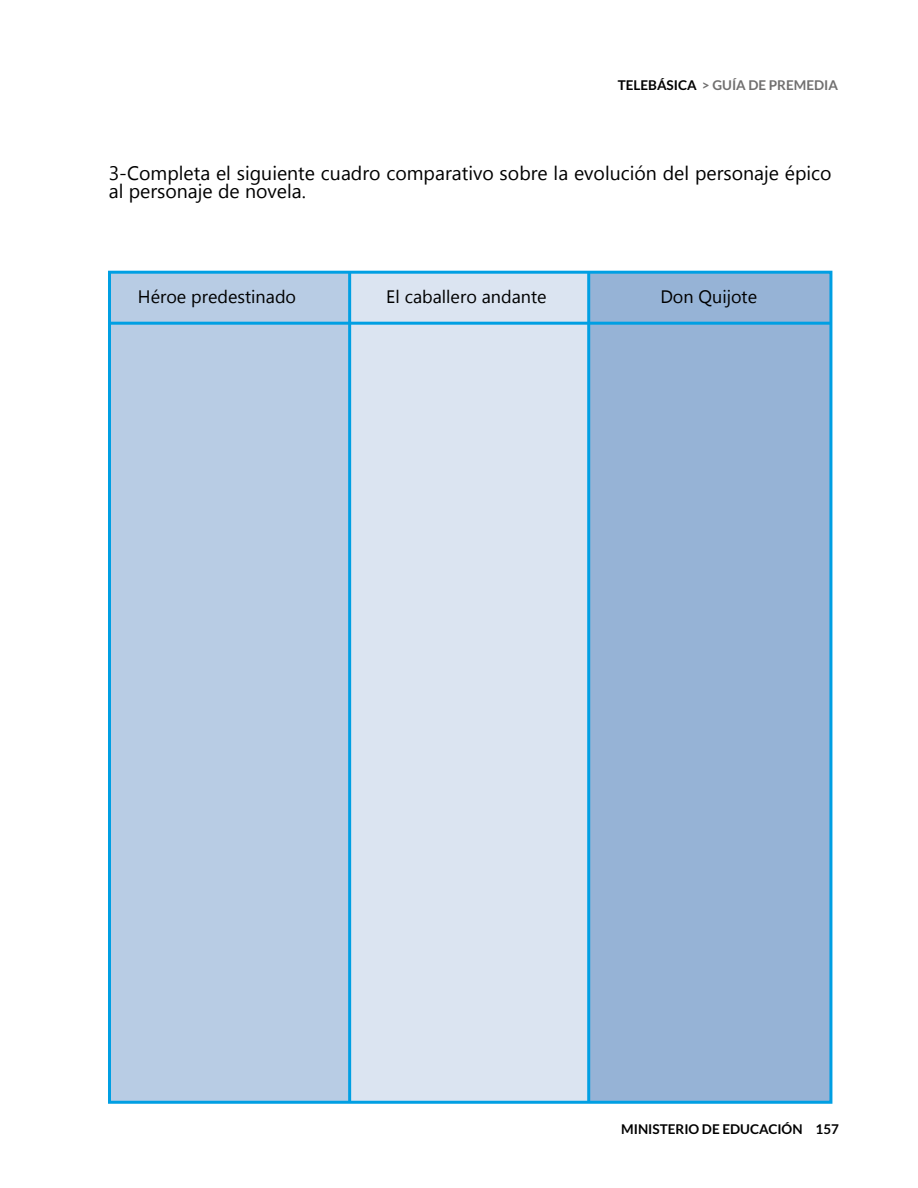
<style>
.page{position:relative;width:918px;height:1188px;background:#fff}
.page>*{position:absolute;margin:0;border:0;box-sizing:border-box;transform-origin:0 0}
.t1{font:19.5px/18px "Microsoft Tai Le";color:#000}
.t2{font:18px "Microsoft Tai Le";color:#000}
.t3{font:700 13.5px "Lato";color:#706f6f}
.t4{font:700 13.5px "Lato";color:#000}
.s1{color:#000}
</style>
<div class="page">
<div style="left:110px;top:272px;width:240px;height:831px;background:#b8cce4"></div>
<div style="left:350px;top:272px;width:240px;height:831px;background:#dbe4f1"></div>
<div style="left:591px;top:272px;width:240px;height:831px;background:#96b3d6"></div>
<div style="left:108px;top:271px;width:724px;height:833px;border:3px solid #009fe3"></div>
<hr style="left:348px;top:272px;width:3px;height:831px;background:#009fe3">
<hr style="left:587px;top:272px;width:3px;height:831px;background:#009fe3">
<hr style="left:110px;top:322px;width:722px;height:3px;background:#009fe3">
<p class="t3" style="left:618px;top:77px;width:222px"><span class="s1">TELEBÁSICA</span> &gt; GUÍA DE PREMEDIA</p>
<p class="t1" style="left:109px;top:165px;width:724px">3-Completa el siguiente cuadro comparativo sobre la evolución del personaje épico al personaje de novela.</p>
<p class="t2" style="left:138px;top:287px;width:160px">Héroe predestinado</p>
<p class="t2" style="left:386px;top:286px;width:162px">El caballero andante</p>
<p class="t2" style="left:660px;top:286px;width:98px">Don Quijote</p>
<p class="t4" style="left:621px;top:1121px;width:219px">MINISTERIO DE EDUCACIÓN 157</p>
</div>
